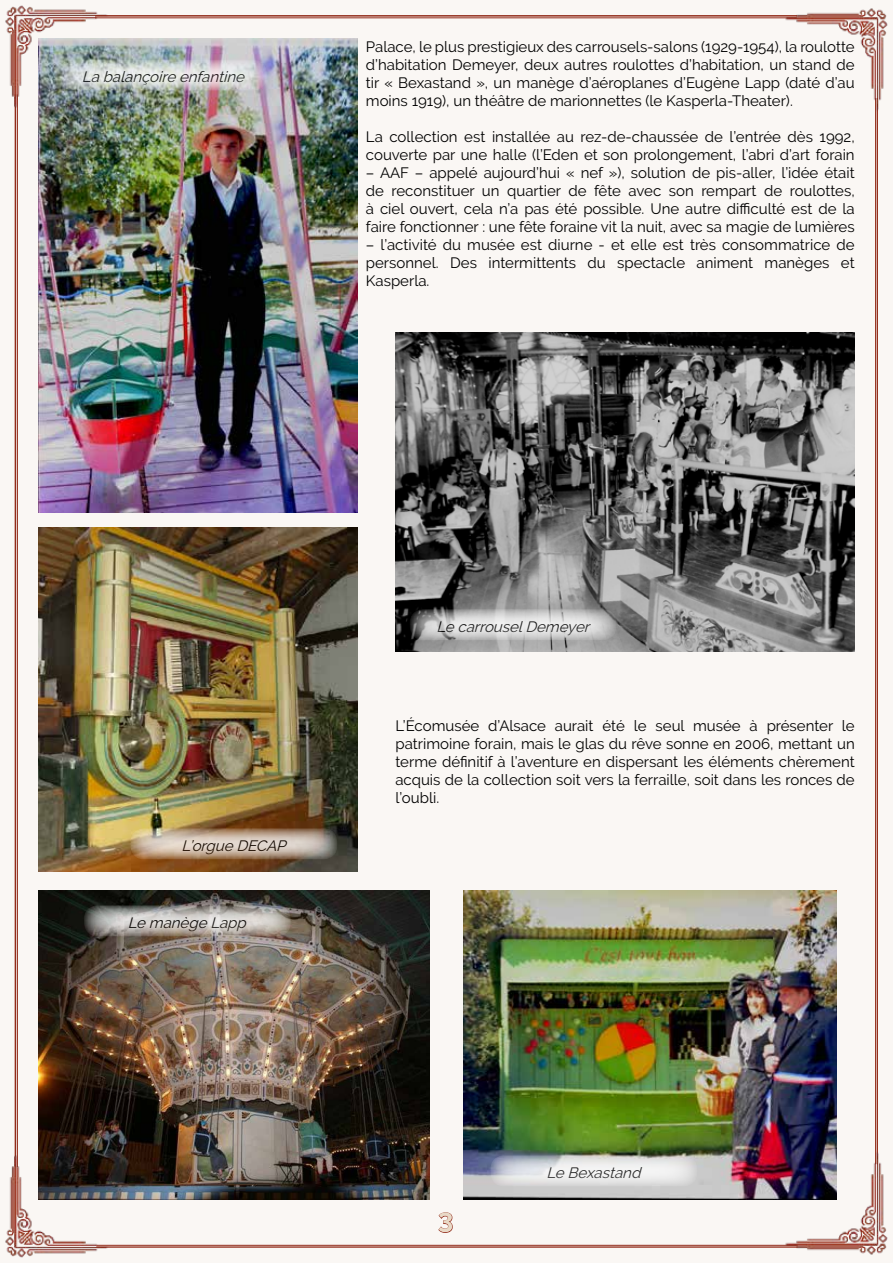
<style>
.page{position:relative;width:893px;height:1263px;background:#faf7f4}
.page>*{position:absolute;margin:0;border:0;box-sizing:border-box;transform-origin:0 0}
.t1{font:700 27px "Raleway";color:#e8d9c6}
.t2{font:15px/18px "Raleway";color:#000;text-align:justify}
.t3{font:italic 15px "Raleway";color:#000}
</style>
<div class="page">
<svg style="left:438px;top:1212px;width:15px;height:21px"></svg>
<hr style="left:17px;top:94px;width:1px;height:1073px;background:#922c1a">
<hr style="left:15px;top:94px;width:1px;height:1073px;background:#922c1a">
<hr style="left:877px;top:98px;width:1px;height:1066px;background:#922c1a">
<hr style="left:875px;top:98px;width:1px;height:1066px;background:#922c1a">
<img style="left:5px;top:5px;width:109px;height:107px">
<img style="left:780px;top:8px;width:108px;height:108px">
<hr style="left:95px;top:18px;width:702px;height:1px;background:#922c1a">
<hr style="left:95px;top:15px;width:702px;height:2px;background:#922c1a">
<img style="left:5px;top:1150px;width:109px;height:108px">
<img style="left:780px;top:1146px;width:108px;height:109px">
<hr style="left:96px;top:1245px;width:702px;height:1px;background:#922c1a">
<hr style="left:96px;top:1246px;width:702px;height:2px;background:#922c1a">
<img style="left:38px;top:39px;width:319px;height:473px">
<img style="left:60px;top:60px;width:207px;height:31px;border-radius:14px">
<img style="left:395px;top:333px;width:460px;height:318px">
<svg style="left:410px;top:609px;width:207px;height:31px;background:#c4c4c4"></svg>
<img style="left:38px;top:890px;width:391px;height:310px">
<svg style="left:84px;top:905px;width:207px;height:31px;background:#ada9a4"></svg>
<img style="left:38px;top:527px;width:319px;height:344px">
<img style="left:130px;top:828px;width:207px;height:31px;border-radius:14px">
<img style="left:463px;top:890px;width:374px;height:309px">
<svg style="left:490px;top:1155px;width:207px;height:31px"></svg>
<p class="t3" style="left:82px;top:68px;width:168px">Labalançoire enfantine</p>
<p class="t2" style="left:366px;top:38px;width:490px">Palace, le plus prestigieux des carrousels-salons (1929-1954), la roulotte d’habitation Demeyer, deux autres roulottes d’habitation, un stand de tir « Bexastand », un manège d’aéroplanes d’Eugène Lapp (daté d’au moins 1919), un théâtre de marionnettes (le Kasperla-Theater).</p>
<p class="t2" style="left:366px;top:128px;width:490px">La collection est installée au rez-de-chaussée de l’entrée dès 1992, couverte par une halle (l’Eden et son prolongement, l’abri d’art forain</p>
<p class="t2" style="left:366px;top:164px;width:490px">– AAF – appelé aujourd’hui « nef »), solution de pis-aller, l’idée était de reconstituer un quartier de fête avec son rempart de roulottes, à ciel ouvert, cela n’a pas été possible. Une autre difficulté est de la faire fonctionner : une fête foraine vit la nuit, avec sa magie de lumières</p>
<p class="t2" style="left:366px;top:236px;width:490px">– l’activité du musée est diurne - et elle est très consommatrice de personnel. Des intermittents du spectacle animent manèges et Kasperla.</p>
<p class="t3" style="left:182px;top:837px;width:110px">L’orgue DECAP</p>
<p class="t3" style="left:128px;top:914px;width:124px">Le manège Lapp</p>
<p class="t3" style="left:436px;top:618px;width:159px">Le carrouselDemeyer</p>
<p class="t2" style="left:395px;top:717px;width:461px">L’Écomusée d’Alsace aurait été le seul musée à présenter le patrimoine forain, mais le glas du rêve sonne en 2006, mettant un terme définitif à l’aventure en dispersant les éléments chèrement acquis de la collection soit vers la ferraille, soit dans les ronces de l’oubli.</p>
<h1 class="t1" style="left:438px;top:1203px;width:17px">3</h1>
<p class="t3" style="left:547px;top:1164px;width:100px">Le Bexastand</p>
</div>
